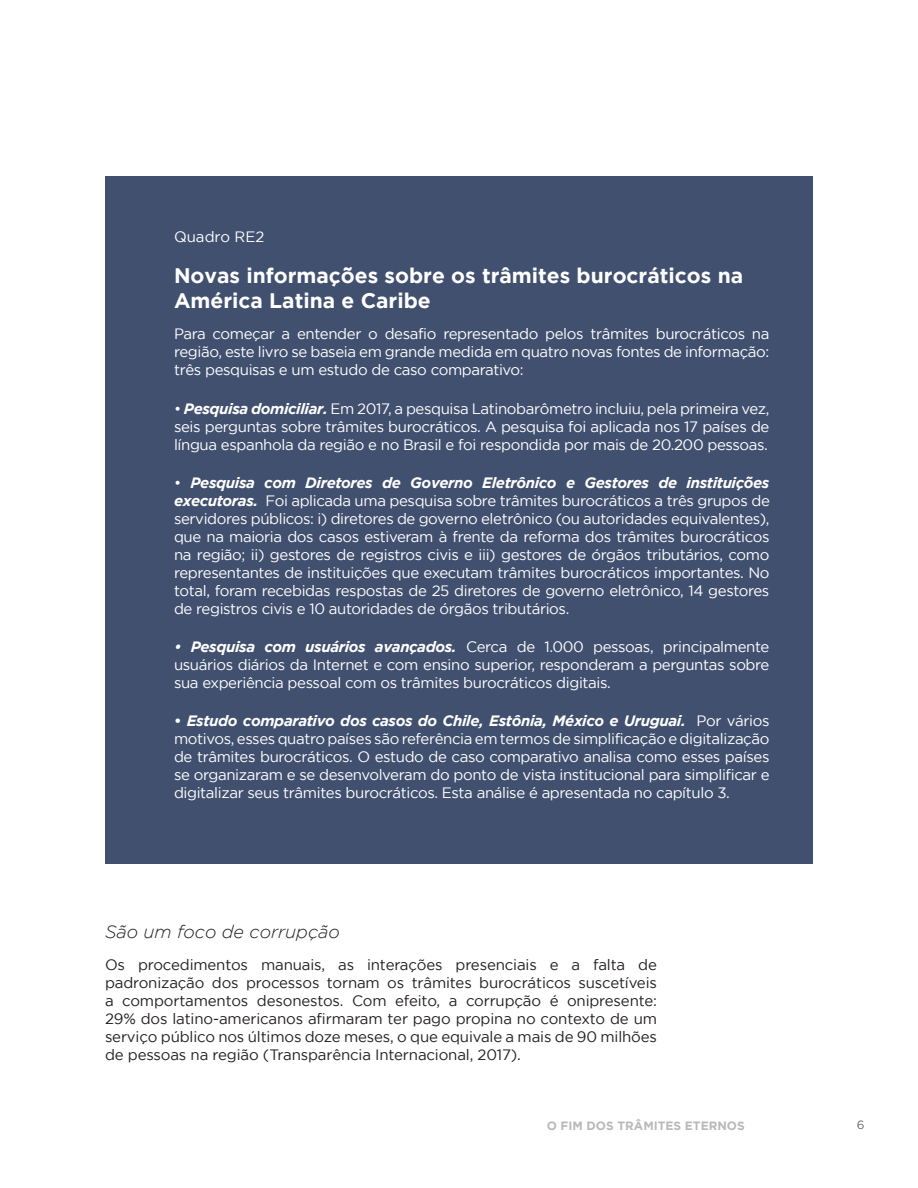
<style>
.page{position:relative;width:918px;height:1188px;background:#fff}
.page>*{position:absolute;margin:0;border:0;box-sizing:border-box;transform-origin:0 0}
.t1{font:700 21px/25.2px "Gotham";color:#fff}
.t2{font:italic 300 18px "Gotham";color:#231f20}
.t3{font:15px/18px "Gotham";letter-spacing:-.025em;color:#fff;text-align:justify}
.t4{font:15px/18px "Gotham";letter-spacing:-.01em;color:#231f20;text-align:justify}
.t5{font:15px "Gotham";color:#fff}
.t6{font:700 12px "Gotham";color:#b9b9ba}
.s1{font-weight:700;font-style:italic}
.s2{font-weight:700}
</style>
<div class="page">
<div style="left:105px;top:177px;width:708px;height:687px;background:#41506f"></div>
<p class="t5" style="left:174px;top:228px;width:92px">Quadro RE2</p>
<h1 class="t1" style="left:174px;top:264px;width:571px">Novas informações sobre os trâmites burocráticos na<br>América Latina e Caribe</h1>
<p class="t3" style="left:174px;top:325px;width:597px">Para começar a entender o desafio representado pelos trâmites burocráticos na região, este livro se baseia em grande medida em quatro novas fontes de informação: três pesquisas e um estudo de caso comparativo:</p>
<p class="t3" style="left:174px;top:399px;width:597px">• <span class="s1">Pesquisa domiciliar.</span> Em 2017, a pesquisa Latinobarômetro incluiu, pela primeira vez, seis perguntas sobre trâmites burocráticos. A pesquisa foi aplicada nos 17 países de língua espanhola da região e no Brasil e foi respondida por mais de 20.200 pessoas.</p>
<p class="t3" style="left:174px;top:473px;width:597px">• <span class="s1">Pesquisa com Diretores de Governo Eletrônico e Gestores de instituições executoras.</span> Foi aplicada uma pesquisa sobre trâmites burocráticos a três grupos de servidores públicos: i) diretores de governo eletrônico (ou autoridades equivalentes), que na maioria dos casos estiveram à frente da reforma dos trâmites burocráticos na região; ii) gestores de registros civis e iii) gestores de órgãos tributários, como representantes de instituições que executam trâmites burocráticos importantes. No total, foram recebidas respostas de 25 diretores de governo eletrônico, 14 gestores de registros civis e 10 autoridades de órgãos tributários.</p>
<p class="t3" style="left:174px;top:638px;width:597px"><span class="s1">• Pesquisa com usuários avançados.</span> Cerca de 1.000 pessoas, principalmente usuários diários da Internet e com ensino superior, responderam a perguntas sobre sua experiência pessoal com os trâmites burocráticos digitais.</p>
<p class="t3" style="left:174px;top:712px;width:597px"><span class="s2">•</span> <span class="s1">Estudo comparativo dos casos do Chile, Estônia, México e Uruguai.</span> Por vários motivos, esses quatro países são referência em termos de simplificação e digitalização de trâmites burocráticos. O estudo de caso comparativo analisa como esses países se organizaram e se desenvolveram do ponto de vista institucional para simplificar e digitalizar seus trâmites burocráticos. Esta análise é apresentada no capítulo 3.</p>
<p class="t2" style="left:105px;top:926px;width:236px">São um foco de corrupção</p>
<p class="t4" style="left:105px;top:956px;width:554px">Os procedimentos manuais, as interações presenciais e a falta de padronização dos processos tornam os trâmites burocráticos suscetíveis a comportamentos desonestos. Com efeito, a corrupção é onipresente:<br>29% dos latino-americanos afirmaram ter pago propina no contexto de um serviço público nos últimos doze meses, o que equivale a mais de 90 milhões de pessoas na região (Transparência Internacional, 2017).</p>
<p class="t6" style="left:547px;top:1118px;width:199px">O FIM DOS TRÂMITES ETERNOS</p>
</div>
